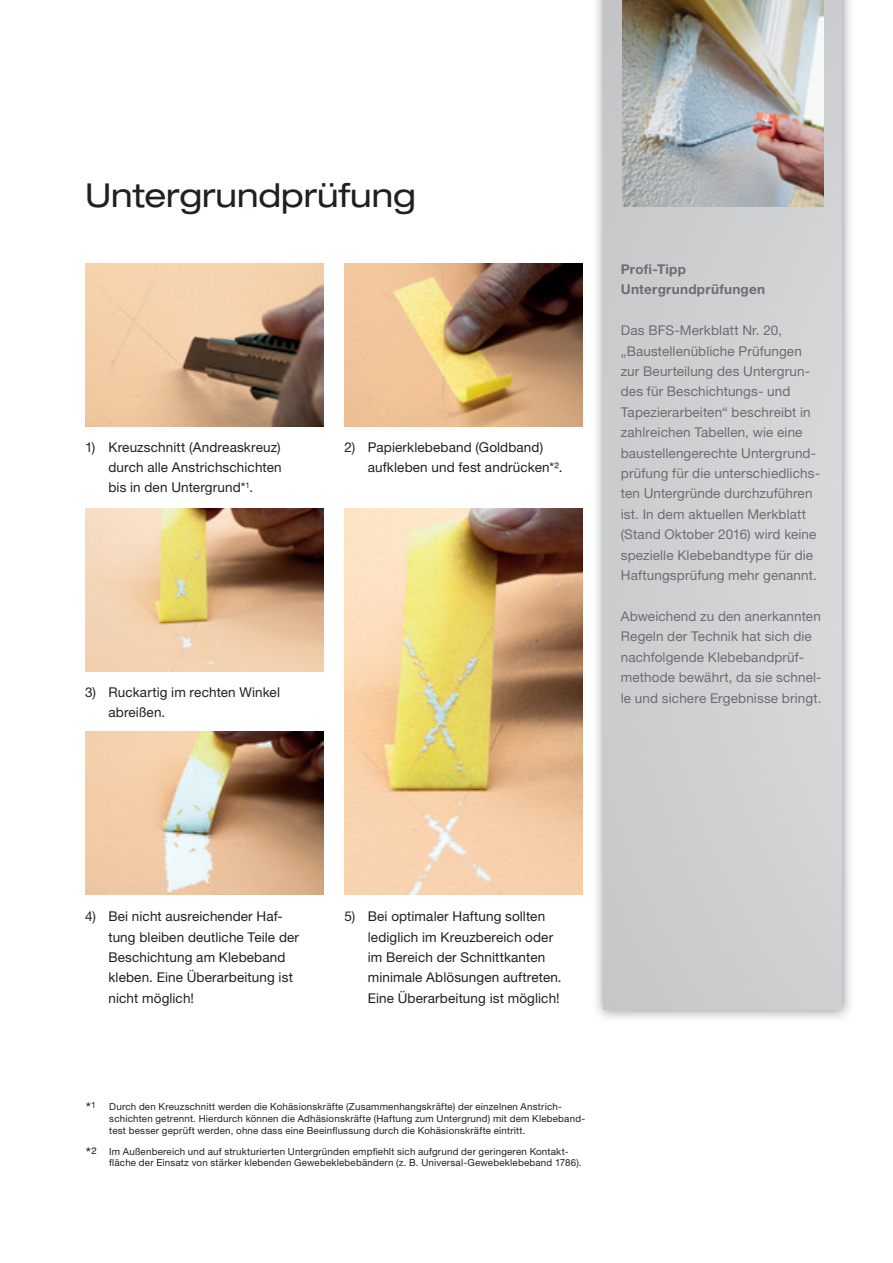
<style>
.page{position:relative;width:893px;height:1263px;background:#fff}
.page>*{position:absolute;margin:0;border:0;box-sizing:border-box;transform-origin:0 0}
.t1{font:expanded 33px "Helvetica Neue LT Pro";color:#231f20}
.t2{font:15px "Helvetica Neue LT Pro";color:#231f20}
.t3{font:13.5px/20.4px "Helvetica Neue LT Pro";letter-spacing:.01em;color:#6c6d70}
.t4{font:13.5px/20.4px "Helvetica Neue LT Pro";letter-spacing:.01em;color:#231f20}
.t5{font:700 13.5px/20.4px "Helvetica Neue LT Pro";letter-spacing:.02em;color:#6c6d70}
.t6{font:9.75px/11.7px "Helvetica Neue LT Pro";letter-spacing:.02em;color:#231f20}
</style>
<div class="page">
<img style="left:344px;top:508px;width:239px;height:387px">
<img style="left:85px;top:508px;width:238px;height:163px">
<img style="left:85px;top:731px;width:238px;height:164px">
<img style="left:344px;top:264px;width:239px;height:163px">
<img style="left:85px;top:264px;width:238px;height:163px">
<img style="left:596px;top:0;width:254px;height:1019px">
<div style="left:604px;top:0;width:238px;height:1010px;background:#cfd0d2"></div>
<img style="left:623px;top:0;width:201px;height:207px">
<h1 class="t1" style="left:85px;top:176px;width:332px">Untergrundprüfung</h1>
<p class="t4" style="left:108px;top:436px;width:175px;text-align:justify;text-indent:-23px">1) Kreuzschnitt (Andreaskreuz) durch alle Anstrichschichten bis in den Untergrund*<sup>1</sup>.</p>
<p class="t4" style="left:368px;top:436px;width:196px;text-indent:-23px">2) Papierklebeband (Goldband) aufkleben und fest andrücken*².</p>
<p class="t4" style="left:108px;top:681px;width:173px;text-indent:-23px">3) Ruckartig im rechten Winkel abreißen.</p>
<p class="t5" style="left:621px;top:259px;width:146px">Profi-Tipp<br>Untergrundprüfungen</p>
<p class="t3" style="left:621px;top:320px;width:201px">Das BFS-Merkblatt Nr. 20, „Baustellenübliche Prüfungen zur Beurteilung des Untergrun&shy;des für Beschichtungs- und<br>Tapezierarbeiten“ beschreibt in zahlreichen Tabellen, wie eine baustellengerechte Untergrund&shy;prüfung für die unterschiedlichs&shy;ten Untergründe durchzuführen ist. In dem aktuellen Merkblatt (Stand Oktober 2016) wird keine spezielle Klebebandtype für die<br>Haftungsprüfung mehr genannt.</p>
<p class="t3" style="left:621px;top:606px;width:202px">Abweichend zu den anerkannten<br>Regeln der Technik hat sich die nachfolgende Klebebandprüf&shy;methode bewährt, da sie schnel&shy;le und sichere Ergebnisse bringt.</p>
<p class="t4" style="left:108px;top:906px;width:192px;text-indent:-23px">4) Bei nicht ausreichender Haf&shy;tung bleiben deutliche Teile der<br>Beschichtung am Klebeband kleben. Eine Überarbeitung ist nicht möglich!</p>
<p class="t4" style="left:368px;top:906px;width:195px;text-indent:-23px">5) Bei optimaler Haftung sollten lediglich im Kreuzbereich oder im Bereich der Schnittkanten minimale Ablösungen auftreten.<br>Eine Überarbeitung ist möglich!</p>
<p class="t2" style="left:86px;top:1099px;width:11px">*<sup>1</sup></p>
<p class="t6" style="left:109px;top:1101px;width:477px">Durch den Kreuzschnitt werden die Kohäsionskräfte (Zusammenhangskräfte) der einzelnen Anstrich&shy;schichten getrennt. Hierdurch können die Adhäsionskräfte (Haftung zum Untergrund) mit dem Klebeband&shy;test besser geprüft werden, ohne dass eine Beeinflussung durch die Kohäsionskräfte eintritt.</p>
<p class="t2" style="left:86px;top:1143px;width:12px">*²</p>
<p class="t6" style="left:109px;top:1145px;width:474px">Im Außenbereich und auf strukturierten Untergründen empfiehlt sich aufgrund der geringeren Kontakt&shy;fläche der Einsatz von stärker klebenden Gewebeklebebändern (z. B. Universal-Gewebeklebeband 1786).</p>
</div>
